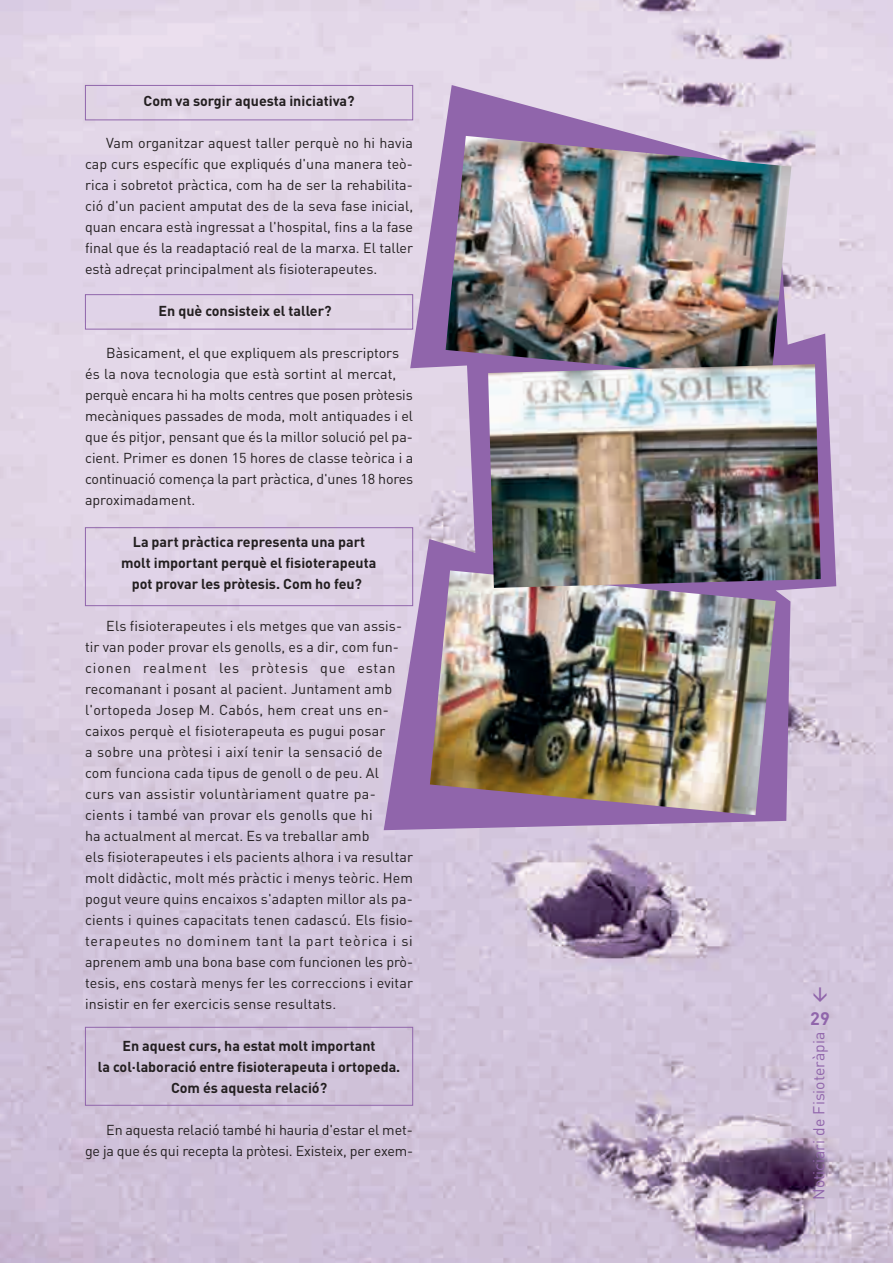
<style>
.page{position:relative;width:893px;height:1263px;background:#fff}
.page>*{position:absolute;margin:0;border:0;box-sizing:border-box;transform-origin:0 0}
.t1{font:700 18px "DIN";color:#9065ab}
.t2{font:15.75px "DIN";color:#9065ab}
.t3{font:14.25px/21px "DIN";letter-spacing:.005em;color:#231f20}
.t4{font:700 14.25px/21px "DIN";color:#231f20;text-align:center}
</style>
<div class="page">
<img style="left:0;top:0;width:893px;height:1263px">
<div style="left:85px;top:85px;width:328px;height:35px;border:1px solid #9065ab"></div>
<div style="left:85px;top:294px;width:328px;height:35px;border:1px solid #9065ab"></div>
<div style="left:85px;top:527px;width:328px;height:79px;border:1px solid #9065ab"></div>
<div style="left:85px;top:1027px;width:328px;height:79px;border:1px solid #9065ab"></div>
<svg style="left:384px;top:85px;width:452px;height:745px;background:#c6b1d2"></svg>
<img style="left:446px;top:136px;width:345px;height:245px">
<img style="left:430px;top:570px;width:346px;height:245px">
<img style="left:488px;top:364px;width:333px;height:224px">
<svg style="left:814px;top:987px;width:13px;height:15px"></svg>
<p class="t4" style="left:144px;top:91px;width:213px">Com va sorgir aquesta iniciativa?</p>
<p class="t3" style="left:85px;top:133px;width:330px;text-align:justify;text-indent:21px">Vam organitzar aquest taller perquè no hi havia cap curs específic que expliqués d'una manera teò&shy;rica i sobretot pràctica, com ha de ser la rehabilita&shy;ció d'un pacient amputat des de la seva fase inicial, quan encara està ingressat a l'hospital, fins a la fase final que és la readaptació real de la marxa. El taller està adreçat principalment als fisioterapeutes.</p>
<p class="t4" style="left:159px;top:301px;width:175px">En què consisteix el taller?</p>
<p class="t3" style="left:85px;top:343px;width:330px;text-indent:21px">Bàsicament, el que expliquem als prescriptors és la nova tecnologia que està sortint al mercat, perquè encara hi ha molts centres que posen pròtesis mecàniques passades de moda, molt antiquades i el que és pitjor, pensant que és la millor solució pel pa&shy;cient. Primer es donen 15 hores de classe teòrica i a continuació comença la part pràctica, d'unes 18 hores aproximadament.</p>
<p class="t4" style="left:121px;top:532px;width:257px">La part pràctica representa una part molt important perquè el fisioterapeuta pot provar les pròtesis. Com ho feu?</p>
<p class="t3" style="left:85px;top:616px;width:330px;text-indent:21px">Els fisioterapeutes i els metges que van assis&shy;tir van poder provar els genolls, es a dir, com fun&shy;cionen realment les pròtesis que estan recomanant i posant al pacient. Juntament amb l'ortopeda Josep M. Cabós, hem creat uns en&shy;caixos perquè el fisioterapeuta es pugui posar<br>a sobre una pròtesi i així tenir la sensació de com funciona cada tipus de genoll o de peu. Al<br>curs van assistir voluntàriament quatre pa&shy;cients i també van provar els genolls que hi<br>ha actualment al mercat. Es va treballar amb<br>els fisioterapeutes i els pacients alhora i va resultar molt didàctic, molt més pràctic i menys teòric. Hem pogut veure quins encaixos s'adapten millor als pa&shy;cients i quines capacitats tenen cadascú. Els fisio&shy;terapeutes no dominem tant la part teòrica i si aprenem amb una bona base com funcionen les prò&shy;tesis, ens costarà menys fer les correccions i evitar insistir en fer exercicis sense resultats.</p>
<p class="t4" style="left:98px;top:1036px;width:304px">En aquest curs, ha estat molt important<br>la col·laboració entre fisioterapeuta i ortopeda.<br>Com és aquesta relació?</p>
<p class="t3" style="left:85px;top:1120px;width:330px;text-align:right">En aquesta relació també hi hauria d'estar el met-<br>ge ja que és qui recepta la pròtesi. Existeix, per exem-</p>
<p class="t1" style="left:810px;top:1008px;width:21px">29</p>
<p class="t2" style="left:810px;top:1200px;width:169px;rotate:-90deg">Noticiari de Fisioteràpia</p>
</div>
